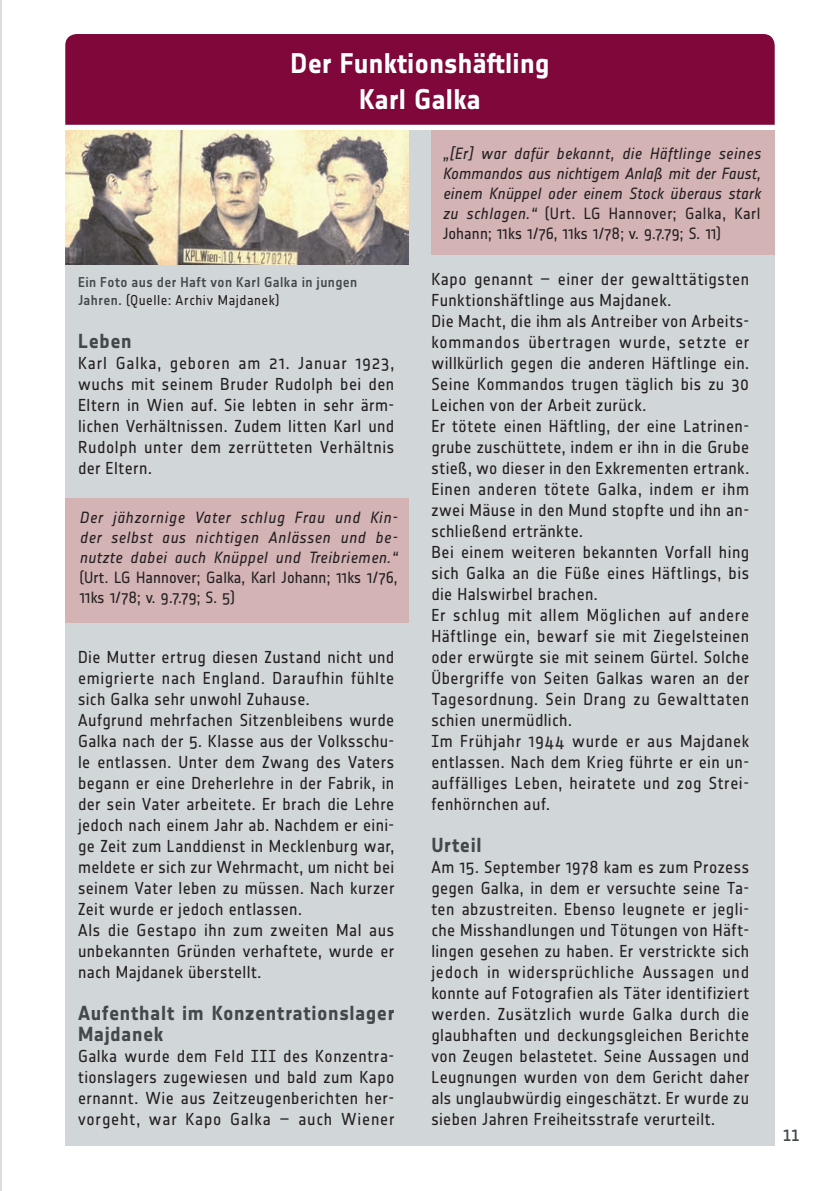
<style>
.page{position:relative;width:840px;height:1191px;background:#fff}
.page>*{position:absolute;margin:0;border:0;box-sizing:border-box;transform-origin:0 0}
.t1{font:700 28px/36px "Notes";letter-spacing:.005em;color:#fff;text-align:center}
.t2{font:700 20px/21px "Notes";letter-spacing:.025em;color:#41494a}
.t3{font:17px/21px "Notes";letter-spacing:.025em;color:#231f20;text-align:justify}
.t4{font:italic 16px/20px "Notes";letter-spacing:.015em;color:#231f20;text-align:justify}
.t5{font:16px/20px "Notes";letter-spacing:.005em;color:#231f20}
.t6{font:16px "Notes Medium Tf";color:#41494a}
.t7{font:500 14px/18px "Notes";letter-spacing:.025em;color:#41494a}
.s1{font-weight:400;color:#231f20}
.s2{font-style:normal}
</style>
<div class="page">
<div style="left:65px;top:34px;width:709px;height:91px;background:#7f073a"></div>
<div style="left:65px;top:130px;width:709px;height:1015px;background:#d1d6d8"></div>
<img style="left:65px;top:130px;width:343px;height:134px">
<div style="left:65px;top:497px;width:343px;height:125px;background:#d4b3b5"></div>
<div style="left:431px;top:130px;width:343px;height:125px;background:#d4b3b5"></div>
<hr style="left:0;top:0;width:2px;height:1191px;background:#b7bfc1">
<h1 class="t1" style="left:290px;top:45px;width:260px">Der Funktionshäftling<br>Karl Galka</h1>
<p class="t7" style="left:78px;top:273px;width:281px">Ein Foto aus der Haft von Karl Galka in jungen<br>Jahren. <span class="s1">(Quelle: Archiv Majdanek)</span></p>
<p class="t2" style="left:78px;top:330px;width:55px">Leben</p>
<p class="t3" style="left:78px;top:352px;width:317px">Karl Galka, geboren am 21. Januar 1923, wuchs mit seinem Bruder Rudolph bei den Eltern in Wien auf. Sie lebten in sehr ärm&shy;lichen Verhältnissen. Zudem litten Karl und Rudolph unter dem zerrütteten Verhältnis der Eltern.</p>
<p class="t4" style="left:79px;top:507px;width:319px">Der jähzornige Vater schlug Frau und Kin&shy;der selbst aus nichtigen Anlässen und be&shy;nutzte dabei auch Knüppel und Treibriemen.“</p>
<p class="t5" style="left:79px;top:567px;width:319px">(Urt. LG Hannover; Galka, Karl Johann; 11ks 1/76,<br>11ks 1/78; v. 9.7.79; S. 5)</p>
<p class="t3" style="left:78px;top:646px;width:318px;text-align:left">Die Mutter ertrug diesen Zustand nicht und emigrierte nach England. Daraufhin fühlte sich Galka sehr unwohl Zuhause.<br>Aufgrund mehrfachen Sitzenbleibens wurde Galka nach der 5. Klasse aus der Volksschu&shy;le entlassen. Unter dem Zwang des Vaters begann er eine Dreherlehre in der Fabrik, in der sein Vater arbeitete. Er brach die Lehre jedoch nach einem Jahr ab. Nachdem er eini&shy;ge Zeit zum Landdienst in Mecklenburg war, meldete er sich zur Wehrmacht, um nicht bei seinem Vater leben zu müssen. Nach kurzer Zeit wurde er jedoch entlassen.<br>Als die Gestapo ihn zum zweiten Mal aus unbekannten Gründen verhaftete, wurde er nach Majdanek überstellt.</p>
<p class="t2" style="left:78px;top:1002px;width:317px">Aufenthalt im Konzentrationslager<br>Majdanek</p>
<p class="t3" style="left:78px;top:1045px;width:318px">Galka wurde dem Feld III des Konzentra&shy;tionslagers zugewiesen und bald zum Kapo ernannt. Wie aus Zeitzeugenberichten her&shy;vorgeht, war Kapo Galka – auch Wiener</p>
<p class="t4" style="left:442px;top:143px;width:320px">„[Er] war dafür bekannt, die Häftlinge seines Kommandos aus nichtigem Anlaß mit der Faust, einem Knüppel oder einem Stock überaus stark zu schlagen.“ <span class="s2">(Urt. LG Hannover; Galka, Karl Johann; 11ks 1/76, 11ks 1/78; v. 9.7.79; S. 11)</span></p>
<p class="t3" style="left:431px;top:268px;width:319px;text-align:left">Kapo genannt – einer der gewalttätigsten Funktionshäftlinge aus Majdanek.<br>Die Macht, die ihm als Antreiber von Arbeits&shy;kommandos übertragen wurde, setzte er willkürlich gegen die anderen Häftlinge ein.<br>Seine Kommandos trugen täglich bis zu 30<br>Leichen von der Arbeit zurück.<br>Er tötete einen Häftling, der eine Latrinen&shy;grube zuschüttete, indem er ihn in die Grube stieß, wo dieser in den Exkrementen ertrank.<br>Einen anderen tötete Galka, indem er ihm zwei Mäuse in den Mund stopfte und ihn an&shy;schließend ertränkte.<br>Bei einem weiteren bekannten Vorfall hing sich Galka an die Füße eines Häftlings, bis die Halswirbel brachen.<br>Er schlug mit allem Möglichen auf andere Häftlinge ein, bewarf sie mit Ziegelsteinen oder erwürgte sie mit seinem Gürtel. Solche Übergriffe von Seiten Galkas waren an der Tagesordnung. Sein Drang zu Gewalttaten schien unermüdlich.<br>Im Frühjahr 1944 wurde er aus Majdanek entlassen. Nach dem Krieg führte er ein un&shy;auffälliges Leben, heiratete und zog Strei&shy;fenhörnchen auf.</p>
<p class="t2" style="left:431px;top:834px;width:52px">Urteil</p>
<p class="t3" style="left:431px;top:856px;width:319px">Am 15. September 1978 kam es zum Prozess gegen Galka, in dem er versuchte seine Ta&shy;ten abzustreiten. Ebenso leugnete er jegli&shy;che Misshandlungen und Tötungen von Häft&shy;lingen gesehen zu haben. Er verstrickte sich jedoch in widersprüchliche Aussagen und konnte auf Fotografien als Täter identifiziert werden. Zusätzlich wurde Galka durch die glaubhaften und deckungsgleichen Berichte von Zeugen belastetet. Seine Aussagen und Leugnungen wurden von dem Gericht daher als unglaubwürdig eingeschätzt. Er wurde zu sieben Jahren Freiheitsstrafe verurteilt.</p>
<p class="t6" style="left:782px;top:1126px;width:18px">11</p>
</div>
